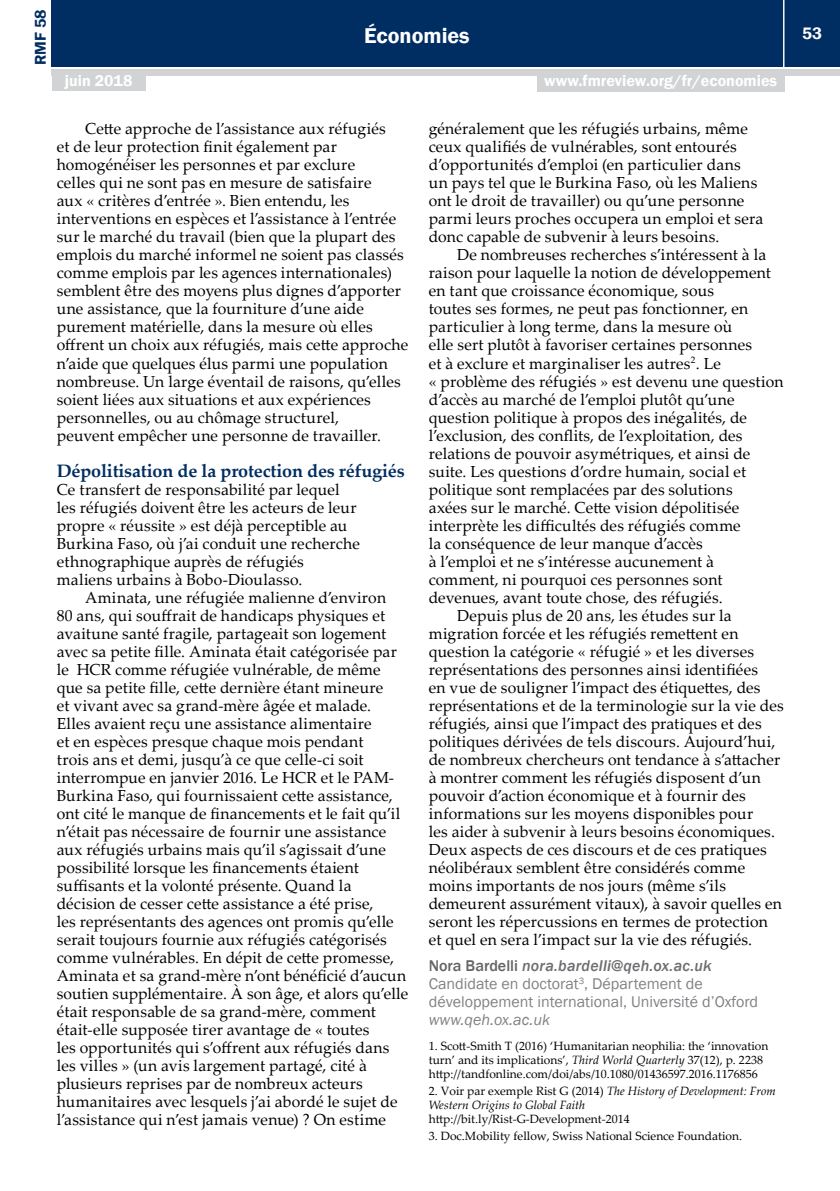
<style>
.page{position:relative;width:840px;height:1191px;background:#fff}
.page>*{position:absolute;margin:0;border:0;box-sizing:border-box;transform-origin:0 0}
.t1{font:600 22px "Franklin Gothic";color:#fff}
.t2{font:700 18px "Palatino Linotype";letter-spacing:-.01em;color:#002d62}
.t3{font:600 17px "Franklin Gothic";color:#fff}
.t4{font:16px/18px "Palatino Linotype";letter-spacing:.01em;color:#000}
.t5{font:16px/18px "Franklin Gothic";color:#808285}
.t6{font:600 16px "Franklin Gothic";color:#fff}
.t7{font:italic 16px "Franklin Gothic";color:#808285}
.t8{font:600 16px "Franklin Gothic";color:#002d62}
.t9{font:12px/14px "Palatino Linotype";color:#000}
.t10{font:italic 12px/14px "Palatino Linotype";color:#000}
.s1{font-weight:500;color:#636466}
.s2{font-weight:500;font-style:italic;color:#6d6e71}
.s3{font-style:italic}
.s4{font-style:normal}
</style>
<div class="page">
<div style="left:52px;top:0;width:787px;height:66px;background:#002d62"></div>
<div style="left:52px;top:69px;width:787px;height:6px;background:#d1d3d4"></div>
<hr style="left:782px;top:0;width:2px;height:68px;background:#fff">
<div style="left:52px;top:73px;width:93px;height:18px;background:#d1d3d4"></div>
<div style="left:536px;top:74px;width:248px;height:18px;background:#d1d3d4"></div>
<p class="t8" style="left:31px;top:65px;width:57px;rotate:-90deg">RMF 58</p>
<h1 class="t1" style="left:364px;top:22px;width:107px">Économies</h1>
<p class="t6" style="left:65px;top:71px;width:69px">juin 2018</p>
<p class="t6" style="left:544px;top:71px;width:234px">www.fmreview.org/fr/economies</p>
<p class="t4" style="left:57px;top:119px;width:353px;text-indent:28px">Cette approche de l’assistance aux réfugiés<br>et de leur protection finit également par homogénéiser les personnes et par exclure<br>celles qui ne sont pas en mesure de satisfaire<br>aux « critères d’entrée ». Bien entendu, les interventions en espèces et l’assistance à l’entrée sur le marché du travail (bien que la plupart des emplois du marché informel ne soient pas classés comme emplois par les agences internationales) semblent être des moyens plus dignes d’apporter une assistance, que la fourniture d’une aide purement matérielle, dans la mesure où elles offrent un choix aux réfugiés, mais cette approche n’aide que quelques élus parmi une population nombreuse. Un large éventail de raisons, qu’elles soient liées aux situations et aux expériences personnelles, ou au chômage structurel,<br>peuvent empêcher une personne de travailler.</p>
<p class="t2" style="left:57px;top:457px;width:349px">Dépolitisation de la protection des réfugiés</p>
<p class="t4" style="left:57px;top:479px;width:304px">Ce transfert de responsabilité par lequel les réfugiés doivent être les acteurs de leur propre « réussite » est déjà perceptible au Burkina Faso, où j’ai conduit une recherche ethnographique auprès de réfugiés maliens urbains à Bobo-Dioulasso.</p>
<p class="t4" style="left:57px;top:587px;width:353px;text-indent:28px">Aminata, une réfugiée malienne d’environ<br>80 ans, qui souffrait de handicaps physiques et avaitune santé fragile, partageait son logement avec sa petite fille. Aminata était catégorisée par le HCR comme réfugiée vulnérable, de même que sa petite fille, cette dernière étant mineure<br>et vivant avec sa grand-mère âgée et malade.<br>Elles avaient reçu une assistance alimentaire<br>et en espèces presque chaque mois pendant<br>trois ans et demi, jusqu’à ce que celle-ci soit interrompue en janvier 2016. Le HCR et le PAM-Burkina Faso, qui fournissaient cette assistance, ont cité le manque de financements et le fait qu’il n’était pas nécessaire de fournir une assistance aux réfugiés urbains mais qu’il s’agissait d’une possibilité lorsque les financements étaient suffisants et la volonté présente. Quand la décision de cesser cette assistance a été prise,<br>les représentants des agences ont promis qu’elle serait toujours fournie aux réfugiés catégorisés comme vulnérables. En dépit de cette promesse, Aminata et sa grand-mère n’ont bénéficié d’aucun soutien supplémentaire. À son âge, et alors qu’elle était responsable de sa grand-mère, comment était-elle supposée tirer avantage de « toutes<br>les opportunités qui s’offrent aux réfugiés dans les villes » (un avis largement partagé, cité à plusieurs reprises par de nombreux acteurs humanitaires avec lesquels j’ai abordé le sujet de l’assistance qui n’est jamais venue) ? On estime</p>
<p class="t4" style="left:428px;top:119px;width:336px">généralement que les réfugiés urbains, même ceux qualifiés de vulnérables, sont entourés d’opportunités d’emploi (en particulier dans un pays tel que le Burkina Faso, où les Maliens ont le droit de travailler) ou qu’une personne parmi leurs proches occupera un emploi et sera donc capable de subvenir à leurs besoins.</p>
<p class="t4" style="left:457px;top:245px;width:310px">De nombreuses recherches s’intéressent à la</p>
<p class="t4" style="left:428px;top:263px;width:343px">raison pour laquelle la notion de développement</p>
<p class="t4" style="left:428px;top:281px;width:287px">en tant que croissance économique, sous</p>
<p class="t4" style="left:428px;top:299px;width:321px">toutes ses formes, ne peut pas fonctionner, en</p>
<p class="t4" style="left:428px;top:317px;width:305px">particulier à long terme, dans la mesure où</p>
<p class="t4" style="left:428px;top:335px;width:325px">elle sert plutôt à favoriser certaines personnes</p>
<p class="t4" style="left:428px;top:353px;width:293px">et à exclure et marginaliser les autres<sup>2</sup>. Le</p>
<p class="t4" style="left:428px;top:371px;width:356px">« problème des réfugiés » est devenu une question</p>
<p class="t4" style="left:428px;top:389px;width:307px">d’accès au marché de l’emploi plutôt qu’une</p>
<p class="t4" style="left:428px;top:407px;width:319px">question politique à propos des inégalités, de</p>
<p class="t4" style="left:428px;top:425px;width:315px">l’exclusion, des conflits, de l’exploitation, des</p>
<p class="t4" style="left:428px;top:443px;width:323px">relations de pouvoir asymétriques, et ainsi de</p>
<p class="t4" style="left:428px;top:461px;width:319px">suite. Les questions d’ordre humain, social et</p>
<p class="t4" style="left:428px;top:479px;width:305px">politique sont remplacées par des solutions</p>
<p class="t4" style="left:428px;top:497px;width:312px">axées sur le marché. Cette vision dépolitisée</p>
<p class="t4" style="left:428px;top:515px;width:313px">interprète les difficultés des réfugiés comme</p>
<p class="t4" style="left:428px;top:533px;width:275px">la conséquence de leur manque d’accès</p>
<p class="t4" style="left:428px;top:551px;width:287px">à l’emploi et ne s’intéresse aucunement à</p>
<p class="t4" style="left:428px;top:569px;width:295px">comment, ni pourquoi ces personnes sont</p>
<p class="t4" style="left:428px;top:587px;width:295px">devenues, avant toute chose, des réfugiés.</p>
<p class="t4" style="left:457px;top:605px;width:276px">Depuis plus de 20 ans, les études sur la</p>
<p class="t4" style="left:428px;top:623px;width:311px">migration forcée et les réfugiés remettent en</p>
<p class="t4" style="left:428px;top:641px;width:327px">question la catégorie « réfugié » et les diverses</p>
<p class="t4" style="left:428px;top:659px;width:330px">représentations des personnes ainsi identifiées</p>
<p class="t4" style="left:428px;top:677px;width:333px">en vue de souligner l’impact des étiquettes, des</p>
<p class="t4" style="left:428px;top:695px;width:356px">représentations et de la terminologie sur la vie des</p>
<p class="t4" style="left:428px;top:713px;width:334px">réfugiés, ainsi que l’impact des pratiques et des</p>
<p class="t4" style="left:428px;top:731px;width:348px">politiques dérivées de tels discours. Aujourd’hui,</p>
<p class="t4" style="left:428px;top:749px;width:353px">de nombreux chercheurs ont tendance à s’attacher</p>
<p class="t4" style="left:428px;top:767px;width:333px">à montrer comment les réfugiés disposent d’un</p>
<p class="t4" style="left:428px;top:785px;width:318px">pouvoir d’action économique et à fournir des</p>
<p class="t4" style="left:428px;top:803px;width:326px">informations sur les moyens disponibles pour</p>
<p class="t4" style="left:428px;top:821px;width:347px">les aider à subvenir à leurs besoins économiques.</p>
<p class="t4" style="left:428px;top:839px;width:339px">Deux aspects de ces discours et de ces pratiques</p>
<p class="t4" style="left:428px;top:857px;width:318px">néolibéraux semblent être considérés comme</p>
<p class="t4" style="left:428px;top:875px;width:298px">moins importants de nos jours (même s’ils</p>
<p class="t4" style="left:428px;top:893px;width:354px">demeurent assurément vitaux), à savoir quelles en</p>
<p class="t4" style="left:428px;top:911px;width:340px">seront les répercussions en termes de protection</p>
<p class="t4" style="left:428px;top:929px;width:325px">et quel en sera l’impact sur la vie des réfugiés.</p>
<p class="t5" style="left:428px;top:957px;width:330px"><span class="s1">Nora Bardelli</span> <span class="s2">nora.bardelli@qeh.ox.ac.uk<br></span>Candidate en doctorat<sup>3</sup>, Département de développement international, Université d’Oxford</p>
<p class="t7" style="left:428px;top:1010px;width:123px">www.qeh.ox.ac.uk</p>
<p class="t9" style="left:428px;top:1038px;width:341px">1. Scott-Smith T (2016) ‘Humanitarian neophilia: the ‘innovation turn’ and its implications’, <span class="s3">Third World Quarterly</span> 37(12), p. 2238 http://tandfonline.com/doi/abs/10.1080/01436597.2016.1176856</p>
<p class="t10" style="left:428px;top:1083px;width:348px"><span class="s4">2. Voir par exemple Rist G (2014)</span> The History of Development: From<br>Western Origins to Global Faith</p>
<p class="t9" style="left:428px;top:1111px;width:202px">http://bit.ly/Rist-G-Development-2014</p>
<p class="t9" style="left:428px;top:1128px;width:315px">3. Doc.Mobility fellow, Swiss National Science Foundation.</p>
<p class="t3" style="left:801px;top:23px;width:21px">53</p>
</div>
